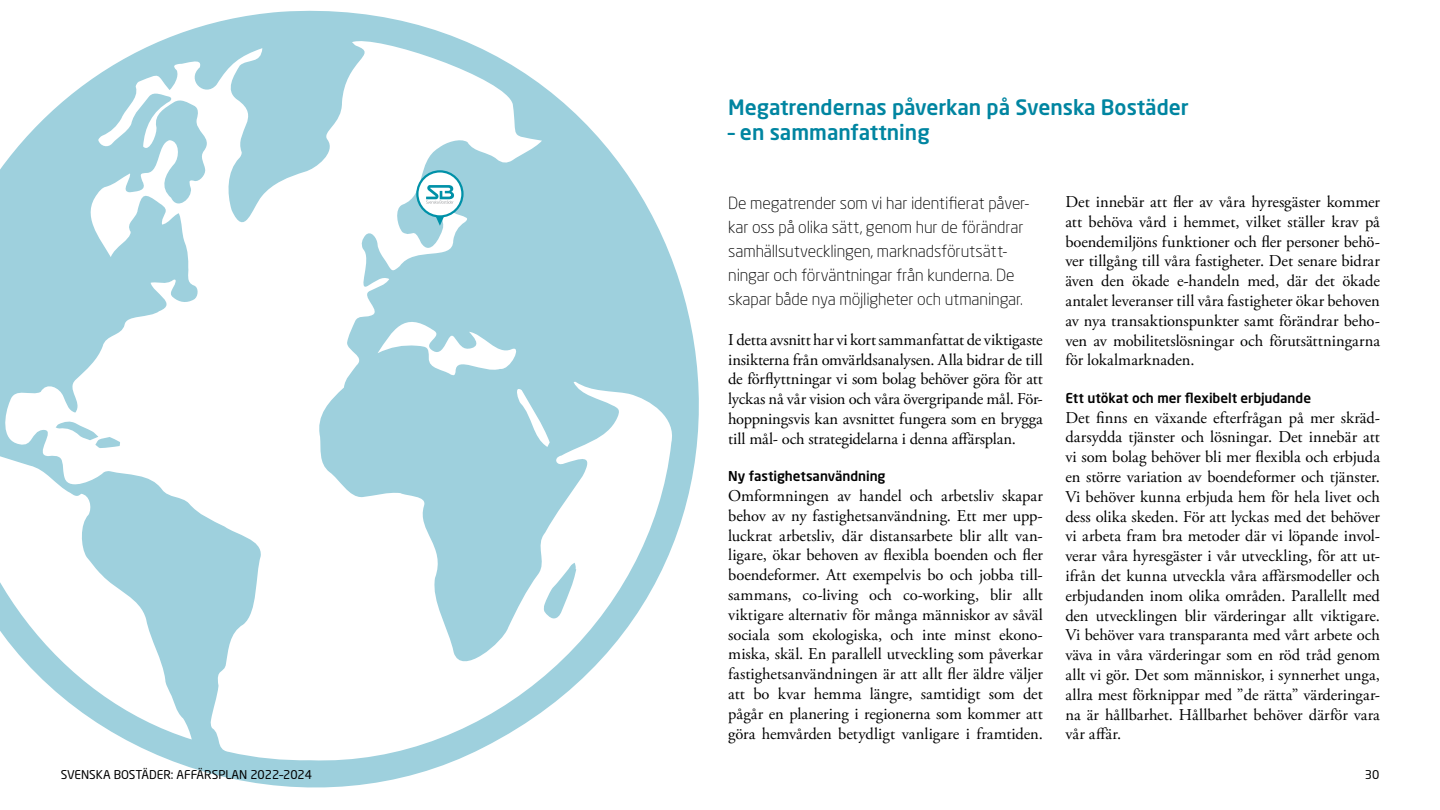
<style>
.page{position:relative;width:1440px;height:810px;background:#fff}
.page>*{position:absolute;margin:0;border:0;box-sizing:border-box;transform-origin:0 0}
.Rubrik3_ny{font:500 21px "Neo Sans Std";color:#0085a1}
.Brödtext_utan-indrag{font:16.5px/19.8px "Adobe Garamond Pro";letter-spacing:-.005em;color:#000;text-align:justify}
.Ingress{font:300 16.5px/24px "Neo Sans Std";letter-spacing:-.005em;color:#000}
.Faktarubrik_ny{font:500 13.5px "Neo Sans Std";letter-spacing:-.005em;color:#000}
.Neo_Sans_fotnot_5_5{font:12px "Neo Sans Std";color:#000}
</style>
<div class="page">
<svg style="left:0;top:10px;width:699px;height:778px"></svg>
<svg style="left:543px;top:563px;width:33px;height:56px"></svg>
<svg style="left:56px;top:420px;width:64px;height:28px"></svg>
<svg style="left:417px;top:171px;width:45px;height:45px"></svg>
<div style="left:416px;top:170px;width:48px;height:48px;border:2px solid #0091a8;border-radius:50%"></div>
<svg style="left:426px;top:185px;width:28px;height:41px"></svg>
<p class="Neo_Sans_fotnot_5_5" style="left:61px;top:767px;width:253px">SVENSKA BOSTÄDER: AFFÄRSPLAN 2022–2024</p>
<p class="Rubrik3_ny" style="left:728px;top:94px;width:462px">Megatrendernas påverkan på Svenska Bostäder</p>
<p class="Rubrik3_ny" style="left:728px;top:119px;width:203px">– en sammanfattning</p>
<p class="Ingress" style="left:728px;top:191px;width:303px">De megatrender som vi har identifierat påver&shy;kar oss på olika sätt, genom hur de förändrar samhällsutvecklingen, marknadsförutsätt&shy;ningar och förväntningar från kunderna. De skapar både nya möjligheter och utmaningar.</p>
<p class="Brödtext_utan-indrag" style="left:728px;top:330px;width:316px">I detta avsnitt har vi kort sammanfattat de viktigaste insikterna från omvärldsanalysen. Alla bidrar de till de förflyttningar vi som bolag behöver göra för att lyckas nå vår vision och våra övergripande mål. För&shy;hoppningsvis kan avsnittet fungera som en brygga till mål- och strategidelarna i denna affärsplan.</p>
<p class="Faktarubrik_ny" style="left:728px;top:468px;width:159px">Ny fastighetsanvändning</p>
<p class="Brödtext_utan-indrag" style="left:728px;top:486px;width:316px">Omformningen av handel och arbetsliv skapar behov av ny fastighetsanvändning. Ett mer upp&shy;luckrat arbetsliv, där distansarbete blir allt van&shy;ligare, ökar behoven av flexibla boenden och fler boendeformer. Att exempelvis bo och jobba till&shy;sammans, co-living och co-working, blir allt viktigare alternativ för många människor av såväl sociala som ekologiska, och inte minst ekono&shy;miska, skäl. En parallell utveckling som påverkar fastighetsanvändningen är att allt fler äldre väljer att bo kvar hemma längre, samtidigt som det pågår en planering i regionerna som kommer att göra hemvården betydligt vanligare i framtiden.</p>
<p class="Brödtext_utan-indrag" style="left:1065px;top:192px;width:316px">Det innebär att fler av våra hyresgäster kommer att behöva vård i hemmet, vilket ställer krav på boendemiljöns funktioner och fler personer behö&shy;ver tillgång till våra fastigheter. Det senare bidrar även den ökade e-handeln med, där det ökade antalet leveranser till våra fastigheter ökar behoven av nya transaktionspunkter samt förändrar beho&shy;ven av mobilitetslösningar och förutsättningarna för lokalmarknaden.</p>
<p class="Faktarubrik_ny" style="left:1065px;top:389px;width:247px">Ett utökat och mer flexibelt erbjudande</p>
<p class="Brödtext_utan-indrag" style="left:1065px;top:408px;width:316px">Det finns en växande efterfrågan på mer skräd&shy;darsydda tjänster och lösningar. Det innebär att vi som bolag behöver bli mer flexibla och erbjuda en större variation av boendeformer och tjänster.<br>Vi behöver kunna erbjuda hem för hela livet och dess olika skeden. För att lyckas med det behöver vi arbeta fram bra metoder där vi löpande invol&shy;verar våra hyresgäster i vår utveckling, för att ut&shy;ifrån det kunna utveckla våra affärsmodeller och erbjudanden inom olika områden. Parallellt med den utvecklingen blir värderingar allt viktigare.<br>Vi behöver vara transparanta med vårt arbete och väva in våra värderingar som en röd tråd genom allt vi gör. Det som människor, i synnerhet unga, allra mest förknippar med ”de rätta” värderingar&shy;na är hållbarhet. Hållbarhet behöver därför vara vår affär.</p>
<p class="Neo_Sans_fotnot_5_5" style="left:1365px;top:767px;width:16px">30</p>
</div>
